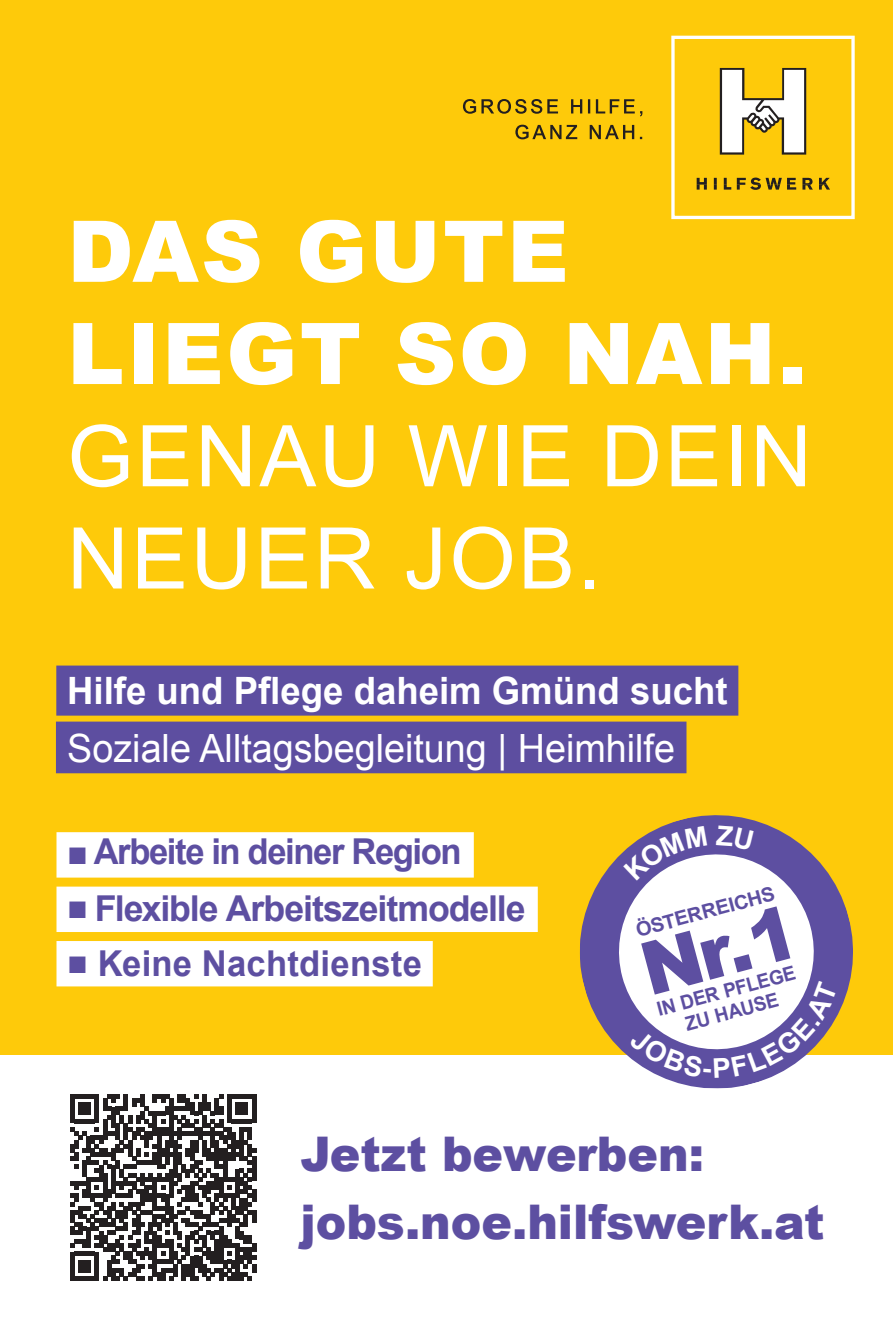
<style>
.page{position:relative;width:893px;height:1320px;background:#feca0a}
.page>*{position:absolute;margin:0;border:0;box-sizing:border-box;transform-origin:0 0}
.t1{font:85.05px/102.2px "Arial";letter-spacing:.03em;color:#fff}
.t2{font:900 85.05px/102.2px "Arial";letter-spacing:.03em;color:#fff}
.t3{font:900 73.85px "Arial";color:#5d4fa1}
.t4{font:900 47.6px/67.9px "Arial";color:#5d4fa1;scale:.96 1}
.t5{font:38.85px "Arial";color:#fff}
.t6{font:700 37.8px "Arial";color:#fff}
.t7{font:700 35.7px "Arial";letter-spacing:-.03em;color:#5d4fa1}
.t8{font:700 35.7px "Arial";letter-spacing:.005em;color:#5d4fa1}
.t9{font:700 19.6px "Arial";color:#5d4fa1}
</style>
<div class="page">
<svg style="left:515px;top:125px;width:127px;height:14px"></svg>
<svg style="left:463px;top:99px;width:179px;height:17px"></svg>
<svg style="left:697px;top:177px;width:133px;height:13px"></svg>
<svg style="left:720px;top:68px;width:86px;height:87px"></svg>
<div style="left:671px;top:36px;width:184px;height:183px;border:3px solid #fff"></div>
<div style="left:0;top:1055px;width:893px;height:265px;background:#fff"></div>
<div style="left:56px;top:665px;width:682px;height:50px;background:#5d4ea0"></div>
<div style="left:56px;top:721px;width:630px;height:52px;background:#5d4ea0"></div>
<div style="left:56px;top:832px;width:418px;height:45px;background:#fff"></div>
<div style="left:56px;top:886px;width:482px;height:46px;background:#fff"></div>
<div style="left:56px;top:941px;width:377px;height:45px;background:#fff"></div>
<svg style="left:70px;top:1094px;width:186px;height:186px"></svg>
<svg style="left:580px;top:815px;width:273px;height:273px"></svg>
<svg style="left:608px;top:825px;width:230px;height:252px"></svg>
<h1 class="t2" style="left:67px;top:198px;width:741px">DAS GUTE<br>LIEGT SO NAH.</h1>
<h1 class="t1" style="left:67px;top:406px;width:746px">GENAU WIE DEIN<br>NEUER JOB.</h1>
<p class="t6" style="left:67px;top:666px;width:662px">Hilfe und Pflege daheim Gmünd sucht</p>
<p class="t5" style="left:67px;top:722px;width:609px">Soziale Alltagsbegleitung | Heimhilfe</p>
<p class="t7" style="left:67px;top:827px;width:396px">■ Arbeite in deiner Region</p>
<p class="t7" style="left:67px;top:885px;width:460px">■ Flexible Arbeitszeitmodelle</p>
<p class="t8" style="left:67px;top:939px;width:356px">■ Keine Nachtdienste</p>
<p class="t9" style="left:633px;top:917px;width:144px;rotate:-15deg">ÖSTERREICHS</p>
<p class="t9" style="left:654px;top:996px;width:144px;rotate:-15deg">IN DER PFLEGE</p>
<h2 class="t3" style="left:629px;top:918px;width:160px;rotate:-15deg">Nr.1</h2>
<p class="t9" style="left:682px;top:1011px;width:98px;rotate:-15deg">ZU HAUSE</p>
<h3 class="t4" style="left:300px;top:1118px;width:547px">Jetzt bewerben: jobs.noe.hilfswerk.at</h3>
</div>
